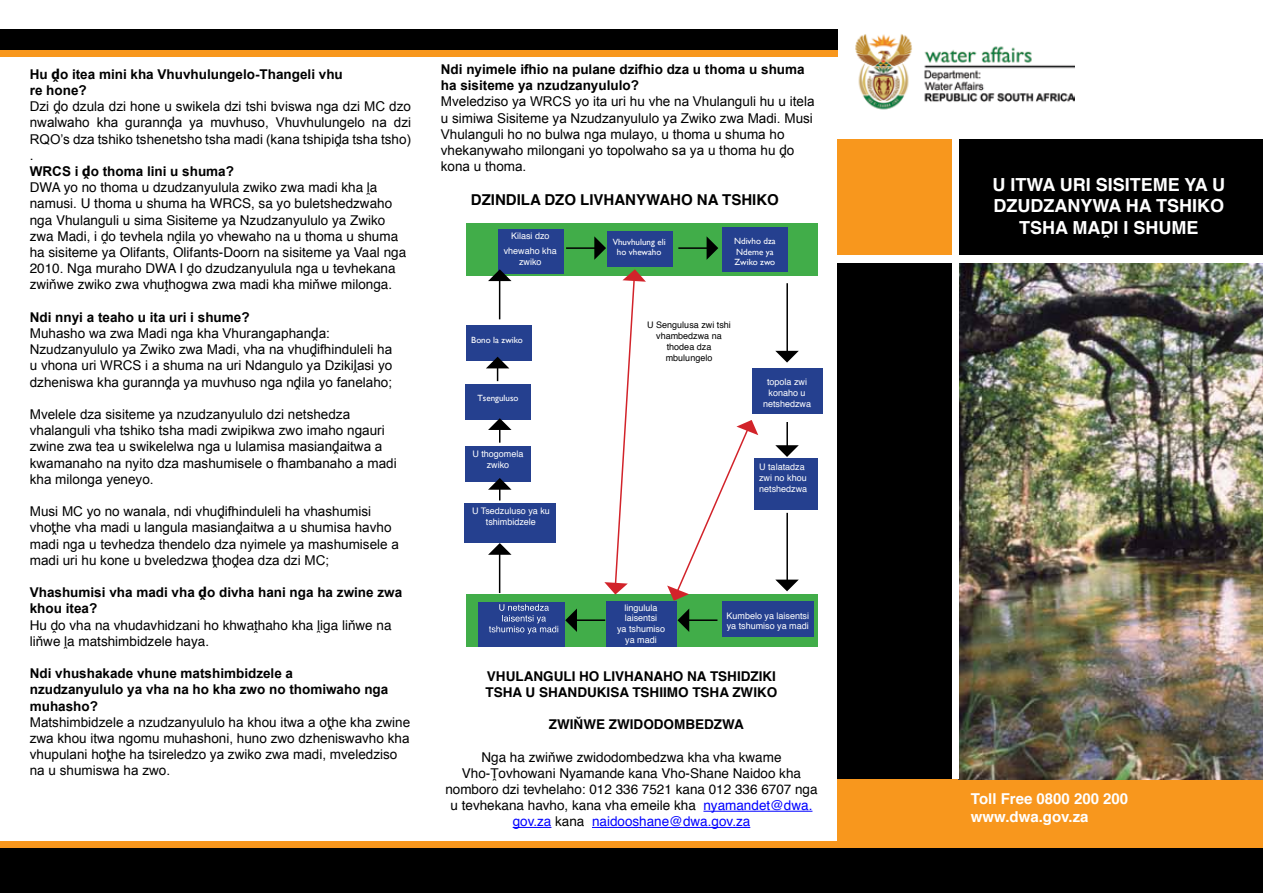
<style>
.page{position:relative;width:1263px;height:893px;background:#fff}
.page>*{position:absolute;margin:0;border:0;box-sizing:border-box;transform-origin:0 0}
.t1{font:700 18px/21.6px "Helvetica";color:#fff;text-align:center}
.t2{font:700 15px/18px "Helvetica";color:#fff}
.t3{font:700 15px "Helvetica";color:#000}
.t4{font:13.5px/16.2px "Arial";color:#000}
.t5{font:13.5px/16.2px "Helvetica";color:#000}
.t6{font:700 13.5px/16.2px "Arial";color:#000}
.t7{font:700 13.5px/16.2px "Helvetica";color:#000}
.t8{font:9px/10.8px "Helvetica";color:#fff;text-align:center}
.t9{font:9px/10.8px "Gill Sans";color:#fff}
.t10{font:9px/10.8px "Helvetica";color:#000;text-align:center}
.s1{font-weight:700}
.s2{font-family:"Tahoma";font-weight:700}
.s3{font-family:"Tahoma"}
.s4{color:#00f}
</style>
<div class="page">
<hr style="left:703px;top:811px;width:109px;height:1px;background:#00f">
<hr style="left:513px;top:827px;width:38px;height:1px;background:#00f">
<hr style="left:592px;top:827px;width:158px;height:1px;background:#00f">
<div style="left:837px;top:139px;width:426px;height:121px;background:#f8971d"></div>
<div style="left:0;top:30px;width:837px;height:23px;background:#000"></div>
<div style="left:0;top:50px;width:837px;height:6px;background:#f8971d"></div>
<div style="left:837px;top:260px;width:117px;height:523px;background:#000"></div>
<div style="left:837px;top:779px;width:426px;height:114px;background:#f8971d"></div>
<img style="left:958px;top:263px;width:305px;height:517px">
<div style="left:954px;top:139px;width:309px;height:120px;background:#000"></div>
<div style="left:837px;top:256px;width:426px;height:6px;background:#fff"></div>
<div style="left:952px;top:137px;width:7px;height:642px;background:#fff"></div>
<div style="left:837px;top:255px;width:426px;height:6px;background:#fff"></div>
<div style="left:0;top:844px;width:1263px;height:49px;background:#000"></div>
<div style="left:0;top:841px;width:1263px;height:6px;background:#f8971d"></div>
<img style="left:855px;top:34px;width:220px;height:76px">
<div style="left:466px;top:223px;width:352px;height:53px;background:#41ad49"></div>
<div style="left:466px;top:594px;width:352px;height:53px;background:#41ad49"></div>
<div style="left:498px;top:229px;width:65px;height:44px;background:#25408f"></div>
<div style="left:607px;top:231px;width:66px;height:35px;background:#25408f"></div>
<div style="left:722px;top:227px;width:66px;height:44px;background:#25408f"></div>
<div style="left:752px;top:368px;width:70px;height:46px;background:#25408f"></div>
<div style="left:755px;top:459px;width:63px;height:51px;background:#25408f"></div>
<div style="left:722px;top:601px;width:91px;height:35px;background:#25408f"></div>
<div style="left:606px;top:601px;width:70px;height:46px;background:#25408f"></div>
<div style="left:478px;top:603px;width:87px;height:44px;background:#25408f"></div>
<div style="left:465px;top:503px;width:91px;height:39px;background:#25408f"></div>
<div style="left:465px;top:446px;width:66px;height:35px;background:#25408f"></div>
<div style="left:465px;top:384px;width:66px;height:35px;background:#25408f"></div>
<div style="left:466px;top:326px;width:66px;height:35px;background:#25408f"></div>
<svg style="left:775px;top:445px;width:24px;height:12px"></svg>
<svg style="left:775px;top:351px;width:24px;height:12px"></svg>
<svg style="left:776px;top:580px;width:23px;height:11px"></svg>
<svg style="left:488px;top:269px;width:23px;height:12px"></svg>
<svg style="left:488px;top:543px;width:23px;height:12px"></svg>
<hr style="left:786px;top:422px;width:2px;height:27px;background:#000">
<hr style="left:786px;top:283px;width:2px;height:71px;background:#000">
<hr style="left:786px;top:513px;width:2px;height:70px;background:#000">
<hr style="left:499px;top:276px;width:1px;height:43px;background:#000">
<hr style="left:499px;top:550px;width:1px;height:43px;background:#000">
<svg style="left:667px;top:420px;width:91px;height:181px"></svg>
<svg style="left:604px;top:269px;width:42px;height:326px"></svg>
<svg style="left:594px;top:236px;width:12px;height:24px"></svg>
<hr style="left:566px;top:247px;width:32px;height:2px;background:#000">
<svg style="left:677px;top:609px;width:12px;height:23px"></svg>
<hr style="left:685px;top:619px;width:32px;height:2px;background:#000">
<svg style="left:707px;top:237px;width:11px;height:23px"></svg>
<hr style="left:678px;top:247px;width:33px;height:2px;background:#000">
<svg style="left:565px;top:608px;width:12px;height:24px"></svg>
<hr style="left:573px;top:619px;width:32px;height:2px;background:#000">
<svg style="left:488px;top:418px;width:23px;height:25px"></svg>
<svg style="left:488px;top:478px;width:23px;height:22px"></svg>
<svg style="left:489px;top:604px;width:69px;height:30px"></svg>
<svg style="left:486px;top:357px;width:23px;height:24px"></svg>
<p class="t4" style="left:30px;top:66px;width:383px"><span class="s1">Hu</span> <span class="s2">ḓ</span><span class="s1">o itea mini kha Vhuvhulungelo-Thangeli vhu<br>re hone?<br></span>Dzi <span class="s3">ḓ</span>o dzula dzi hone u swikela dzi tshi bviswa nga dzi MC dzo nwalwaho kha gurann<span class="s3">ḓ</span>a ya muvhuso, Vhuvhulungelo na dzi RQO’s dza tshiko tshenetsho tsha madi (kana tshipi<span class="s3">ḓ</span>a tsha tsho) .<br><span class="s1">WRCS i</span> <span class="s2">ḓ</span><span class="s1">o thoma lini u shuma?</span></p>
<p class="t5" style="left:30px;top:180px;width:378px">DWA yo no thoma u dzudzanyulula zwiko zwa madi kha ḽa namusi. U thoma u shuma ha WRCS, sa yo buletshedzwaho nga Vhulanguli u sima Sisiteme ya Nzudzanyululo ya Zwiko zwa Madi, i ḓo tevhela nḓila yo vhewaho na u thoma u shuma ha sisiteme ya Olifants, Olifants-Doorn na sisiteme ya Vaal nga 2010. Nga muraho DWA I ḓo dzudzanyulula nga u tevhekana zwiňwe zwiko zwa vhuṱhogwa zwa madi kha miňwe milonga.</p>
<p class="t4" style="left:30px;top:309px;width:364px"><span class="s1">Ndi nnyi a teaho u ita uri i shume?<br></span>Muhasho wa zwa Madi nga kha Vhurangaphan<span class="s3">ḓ</span>a:<br>Nzudzanyululo ya Zwiko zwa Madi, vha na vhu<span class="s3">ḓ</span>ifhinduleli ha u vhona uri WRCS i a shuma na uri Ndangulo ya Dziki<span class="s3">ḽ</span>asi yo dzheniswa kha gurann<span class="s3">ḓ</span>a ya muvhuso nga n<span class="s3">ḓ</span>ila yo fanelaho;</p>
<p class="t4" style="left:30px;top:406px;width:368px">Mvelele dza sisiteme ya nzudzanyululo dzi netshedza vhalanguli vha tshiko tsha madi zwipikwa zwo imaho ngauri zwine zwa tea u swikelelwa nga u lulamisa masian<span class="s3">ḓ</span>aitwa a kwamanaho na nyito dza mashumisele o fhambanaho a madi kha milonga yeneyo.</p>
<p class="t4" style="left:30px;top:503px;width:371px">Musi MC yo no wanala, ndi vhu<span class="s3">ḓ</span>ifhinduleli ha vhashumisi vho<span class="s3">ṱ</span>he vha madi u langula masian<span class="s3">ḓ</span>aitwa a u shumisa havho madi nga u tevhedza thendelo dza nyimele ya mashumisele a madi uri hu kone u bveledzwa <span class="s3">ṱ</span>ho<span class="s3">ḓ</span>ea dza dzi MC;</p>
<p class="t6" style="left:30px;top:584px;width:374px">Vhashumisi vha madi vha <span class="s3">ḓ</span>o divha hani nga ha zwine zwa khou itea?</p>
<p class="t5" style="left:30px;top:617px;width:363px">Hu ḓo vha na vhudavhidzani ho khwaṱhaho kha ḽiga liňwe na liňwe ḽa matshimbidzele haya.</p>
<p class="t4" style="left:30px;top:665px;width:382px"><span class="s1">Ndi vhushakade vhune matshimbidzele a<br>nzudzanyululo ya vha na ho kha zwo no thomiwaho nga muhasho?<br></span>Matshimbidzele a nzudzanyululo ha khou itwa a o<span class="s3">ṱ</span>he kha zwine zwa khou itwa ngomu muhashoni, huno zwo dzheniswavho kha vhupulani ho<span class="s3">ṱ</span>he ha tsireledzo ya zwiko zwa madi, mveledziso na u shumiswa ha zwo.</p>
<p class="t6" style="left:441px;top:61px;width:365px">Ndi nyimele ifhio na pulane dzifhio dza u thoma u shuma ha sisiteme ya nzudzanyululo?</p>
<p class="t4" style="left:441px;top:93px;width:375px">Mveledziso ya WRCS yo ita uri hu vhe na Vhulanguli hu u itela u simiwa Sisiteme ya Nzudzanyululo ya Zwiko zwa Madi. Musi Vhulanguli ho no bulwa nga mulayo, u thoma u shuma ho vhekanywaho milongani yo topolwaho sa ya u thoma hu <span class="s3">ḓ</span>o kona u thoma.</p>
<p class="t3" style="left:471px;top:188px;width:310px">DZINDILA DZO LIVHANYWAHO NA TSHIKO</p>
<p class="t8" style="left:504px;top:229px;width:55px;line-height:14.4px">Kilasi dzo vhewaho kha</p>
<p class="t8" style="left:519px;top:256px;width:24px">zwiko</p>
<p class="t9" style="left:471px;top:334px;width:53px">Bono la zwiko</p>
<p class="t9" style="left:477px;top:392px;width:42px">Tsenguluso</p>
<p class="t8" style="left:472px;top:449px;width:53px">U thogomela zwiko</p>
<p class="t8" style="left:472px;top:506px;width:79px">U Tsedzuluso ya ku tshimbidzele</p>
<p class="t9" style="left:613px;top:236px;width:54px;text-align:center">Vhuvhulung eli ho vhewaho</p>
<p class="t9" style="left:734px;top:235px;width:43px">Ndivho dza<br>Ndeme ya<br>Zwiko zwo</p>
<p class="t10" style="left:647px;top:320px;width:85px">U Sengulusa zwi tshi vhambedzwa na thodea dza mbulungelo</p>
<p class="t8" style="left:763px;top:377px;width:50px">topola zwi konaho u netshedzwa</p>
<p class="t8" style="left:759px;top:462px;width:50px;text-align:left">U talatadza zwi no khou netshedzwa</p>
<p class="t8" style="left:617px;top:602px;width:50px">lingulula laisentsi<br>ya tshumiso ya madi</p>
<p class="t8" style="left:726px;top:610px;width:84px;text-align:left">Kumbelo ya laisentsi ya tshumiso ya madi</p>
<p class="t7" style="left:486px;top:668px;width:293px">VHULANGULI HO LIVHANAHO NA TSHIDZIKI<br>TSHA U SHANDUKISA TSHIIMO TSHA ZWIKO</p>
<p class="t7" style="left:549px;top:716px;width:196px">ZWIŇWE ZWIDODOMBEDZWA</p>
<p class="t5" style="left:445px;top:749px;width:374px;text-align:center">Nga ha zwiňwe zwidodombedzwa kha vha kwame Vho-Ṱovhowani Nyamande kana Vho-Shane Naidoo kha nomboro dzi tevhelaho: 012 336 7521 kana 012 336 6707 nga u tevhekana havho, kana vha emeile kha <span class="s4">nyamandet@dwa. gov.za</span> kana <span class="s4">naidooshane@dwa.gov.za</span></p>
<h1 class="t1" style="left:992px;top:174px;width:234px">U ITWA URI SISITEME YA U<br>DZUDZANYWA HA TSHIKO<br>TSHA MAḒI I SHUME</h1>
<p class="t2" style="left:971px;top:790px;width:159px">Toll Free 0800 200 200 www.dwa.gov.za</p>
</div>
